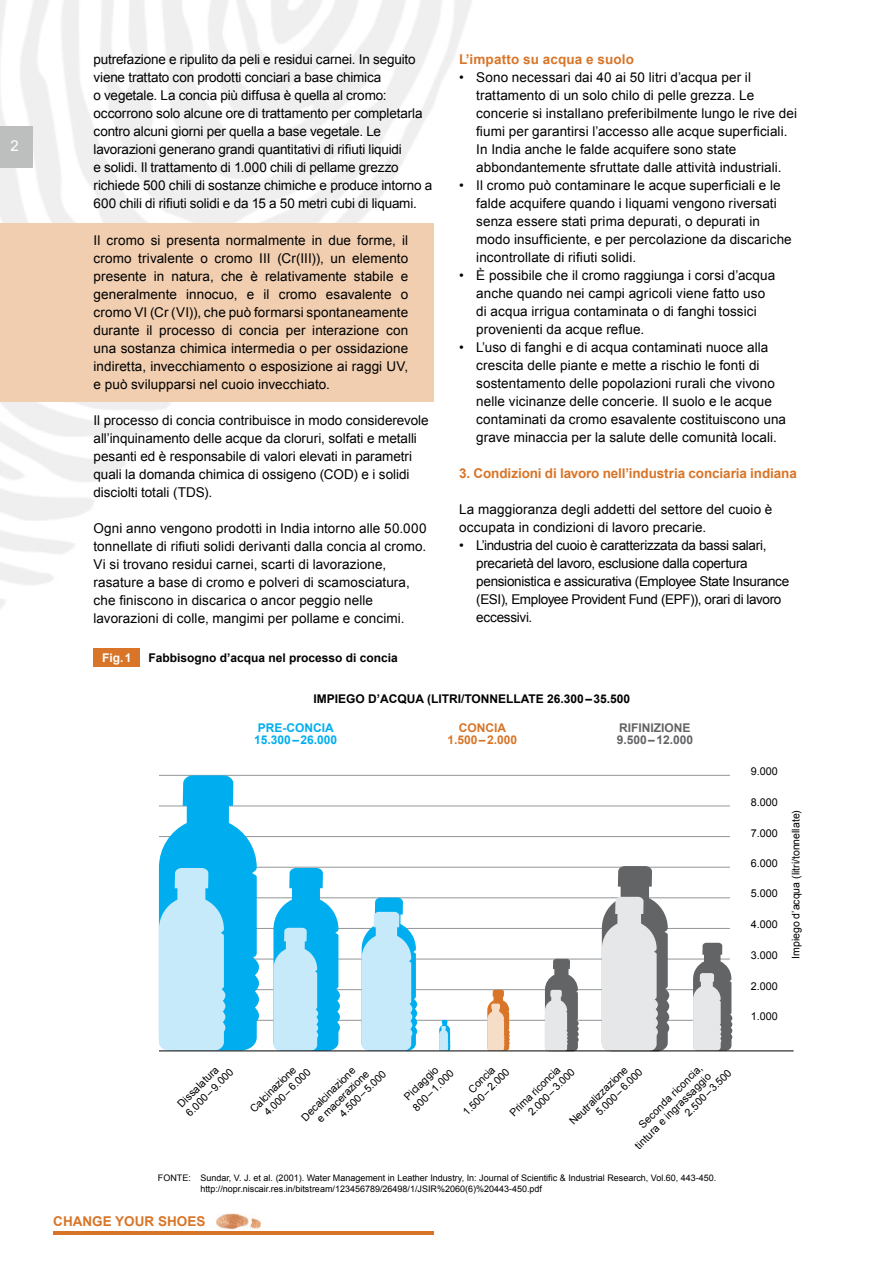
<style>
.page{position:relative;width:893px;height:1263px;background:#fff}
.page>*{position:absolute;margin:0;border:0;box-sizing:border-box;transform-origin:0 0}
.t1{font:15px "Arial";color:#fff}
.t2{font:13.5px/18px "Arial";letter-spacing:.005em;color:#000}
.t3{font:13.5px/18px "Arial";letter-spacing:-.015em;color:#000}
.t4{font:13.5px/18px "Arial";letter-spacing:-.025em;color:#000}
.t5{font:700 13.5px "Arial";letter-spacing:-.005em;color:#d87528}
.t6{font:700 13.5px "Arial";letter-spacing:.015em;color:#d87528}
.t7{font:700 12px "Arial";color:#000}
.t8{font:700 12px/12px "Arial";color:#00aeef;text-align:center}
.t9{font:700 12px/12px "Arial";color:#636466}
.t10{font:700 12px/12px "Arial";color:#d87528;text-align:center}
.t11{font:700 12px "Arial";color:#fff}
.t12{font:10.8px "Arial";color:#000}
.t13{font:10.5px/12px "Arial";color:#000}
.t14{font:9px/10.5px "Arial";color:#000}
</style>
<div class="page">
<img style="left:0;top:0;width:489px;height:1051px">
<img style="left:0;top:126px;width:32px;height:41px">
<img style="left:53px;top:1232px;width:381px;height:2px">
<img style="left:216px;top:1213px;width:45px;height:17px">
<div style="left:0;top:223px;width:434px;height:179px;background:#f1ceb0"></div>
<div style="left:94px;top:648px;width:46px;height:19px;background:#d87528"></div>
<hr style="left:159px;top:1020px;width:571px;height:1px;background:#939598">
<hr style="left:159px;top:989px;width:571px;height:1px;background:#939598">
<hr style="left:159px;top:959px;width:571px;height:1px;background:#939598">
<hr style="left:159px;top:928px;width:571px;height:1px;background:#939598">
<hr style="left:159px;top:897px;width:571px;height:1px;background:#939598">
<hr style="left:159px;top:867px;width:571px;height:1px;background:#939598">
<hr style="left:159px;top:836px;width:571px;height:1px;background:#939598">
<hr style="left:159px;top:806px;width:571px;height:1px;background:#939598">
<hr style="left:159px;top:775px;width:571px;height:1px;background:#939598">
<svg style="left:159px;top:775px;width:100px;height:276px;background:#6ecef4"></svg>
<svg style="left:273px;top:868px;width:67px;height:183px;background:#70cff4"></svg>
<svg style="left:362px;top:897px;width:55px;height:154px;background:#aee1f7"></svg>
<svg style="left:439px;top:1020px;width:11px;height:31px"></svg>
<svg style="left:487px;top:990px;width:23px;height:61px"></svg>
<svg style="left:545px;top:959px;width:34px;height:92px;background:#a9aaab"></svg>
<svg style="left:602px;top:866px;width:67px;height:185px;background:#c4c5c7"></svg>
<svg style="left:693px;top:943px;width:39px;height:108px;background:#b0b1b2"></svg>
<hr style="left:159px;top:1051px;width:635px;height:1px;background:#000">
<p class="t1" style="left:11px;top:136px;width:10px">2</p>
<p class="t3" style="left:94px;top:50px;width:340px">putrefazione e ripulito da peli e residui carnei. In seguito viene trattato con prodotti conciari a base chimica<br>o vegetale. La concia più diffusa è quella al cromo: occorrono solo alcune ore di trattamento per completarla contro alcuni giorni per quella a base vegetale. Le lavorazioni generano grandi quantitativi di rifiuti liquidi<br>e solidi. Il trattamento di 1.000 chili di pellame grezzo richiede 500 chili di sostanze chimiche e produce intorno a 600 chili di rifiuti solidi e da 15 a 50 metri cubi di liquami.</p>
<p class="t2" style="left:94px;top:232px;width:316px;text-align:justify">Il cromo si presenta normalmente in due forme, il cromo trivalente o cromo III (Cr(III)), un elemento presente in natura, che è relativamente stabile e generalmente innocuo, e il cromo esavalente o cromo VI (Cr (VI)), che può formarsi spontaneamente durante il processo di concia per interazione con una sostanza chimica intermedia o per ossidazione indiretta, invecchiamento o esposizione ai raggi UV, e può svilupparsi nel cuoio invecchiato.</p>
<p class="t2" style="left:94px;top:412px;width:337px">Il processo di concia contribuisce in modo considerevole all’inquinamento delle acque da cloruri, solfati e metalli pesanti ed è responsabile di valori elevati in parametri quali la domanda chimica di ossigeno (COD) e i solidi disciolti totali (TDS).</p>
<p class="t2" style="left:94px;top:520px;width:335px">Ogni anno vengono prodotti in India intorno alle 50.000 tonnellate di rifiuti solidi derivanti dalla concia al cromo.<br>Vi si trovano residui carnei, scarti di lavorazione, rasature a base di cromo e polveri di scamosciatura, che finiscono in discarica o ancor peggio nelle lavorazioni di colle, mangimi per pollame e concimi.</p>
<p class="t11" style="left:102px;top:650px;width:31px">Fig.1</p>
<p class="t7" style="left:149px;top:650px;width:251px">Fabbisogno d’acqua nel processo di concia</p>
<p class="t6" style="left:459px;top:50px;width:176px">L’impatto su acqua e suolo</p>
<p class="t2" style="left:476px;top:68px;width:322px;text-indent:-17px">• Sono necessari dai 40 ai 50 litri d’acqua per il trattamento di un solo chilo di pelle grezza. Le concerie si installano preferibilmente lungo le rive dei fiumi per garantirsi l’accesso alle acque superficiali.<br>In India anche le falde acquifere sono state abbondantemente sfruttate dalle attività industriali.</p>
<p class="t2" style="left:476px;top:176px;width:317px;text-indent:-17px">• Il cromo può contaminare le acque superficiali e le falde acquifere quando i liquami vengono riversati senza essere stati prima depurati, o depurati in modo insufficiente, e per percolazione da discariche incontrollate di rifiuti solidi.</p>
<p class="t2" style="left:476px;top:266px;width:300px;text-indent:-17px">• È possibile che il cromo raggiunga i corsi d’acqua anche quando nei campi agricoli viene fatto uso di acqua irrigua contaminata o di fanghi tossici provenienti da acque reflue.</p>
<p class="t2" style="left:476px;top:338px;width:311px;text-indent:-17px">• L’uso di fanghi e di acqua contaminati nuoce alla crescita delle piante e mette a rischio le fonti di sostentamento delle popolazioni rurali che vivono nelle vicinanze delle concerie. Il suolo e le acque contaminati da cromo esavalente costituiscono una grave minaccia per la salute delle comunità locali.</p>
<p class="t5" style="left:459px;top:464px;width:339px">3. Condizioni di lavoro nell’industria conciaria indiana</p>
<p class="t2" style="left:459px;top:500px;width:315px">La maggioranza degli addetti del settore del cuoio è occupata in condizioni di lavoro precarie.</p>
<p class="t4" style="left:476px;top:536px;width:315px;text-indent:-17px">• L’industria del cuoio è caratterizzata da bassi salari, precarietà del lavoro, esclusione dalla copertura pensionistica e assicurativa (Employee State Insurance (ESI), Employee Provident Fund (EPF)), orari di lavoro eccessivi.</p>
<p class="t7" style="left:313px;top:690px;width:318px">IMPIEGO D’ACQUA (LITRI/TONNELLATE 26.300–35.500</p>
<p class="t8" style="left:254px;top:722px;width:85px">PRE-CONCIA<br>15.300–26.000</p>
<p class="t9" style="left:617px;top:722px;width:78px">RIFINIZIONE<br>9.500–12.000</p>
<p class="t10" style="left:447px;top:722px;width:71px">CONCIA<br>1.500–2.000</p>
<p class="t13" style="left:337px;top:1111px;width:63px;rotate:-45deg">4.500–5.000</p>
<p class="t13" style="left:400px;top:1095px;width:55px;line-height:13.5px;rotate:-45deg">Piclaggio<br>800 – 1.000</p>
<p class="t13" style="left:452px;top:1101px;width:63px;text-indent:20px;rotate:-45deg">Concia<br>1.500–2.000</p>
<p class="t13" style="left:517px;top:1101px;width:63px;text-indent:-14px;rotate:-45deg">Prima riconcia<br>2.000–3.000</p>
<p class="t13" style="left:175px;top:1101px;width:64px;rotate:-45deg">Dissalatura<br>6.000 – 9.000</p>
<p class="t13" style="left:253px;top:1101px;width:63px;text-indent:-8px;rotate:-45deg">Calcinazione<br>4.000–6.000</p>
<p class="t13" style="left:585px;top:1101px;width:63px;text-indent:-25px;rotate:-45deg">Neutralizzazione<br>5.000–6.000</p>
<p class="t13" style="left:636px;top:1122px;width:87px;rotate:-45deg">Seconda riconcia,</p>
<p class="t13" style="left:299px;top:1115px;width:73px;rotate:-45deg">Decalcinazione</p>
<p class="t13" style="left:682px;top:1110px;width:63px;rotate:-45deg">2.500–3.500</p>
<p class="t13" style="left:314px;top:1116px;width:70px;rotate:-45deg">e macerazione</p>
<p class="t13" style="left:632px;top:1143px;width:104px;rotate:-45deg">tintura e ingrassaggio</p>
<p class="t14" style="left:200px;top:1173px;width:517px;text-indent:-43px">FONTE: Sundar, V. J. et al. (2001). Water Management in Leather Industry, In: Journal of Scientific &amp; Industrial Research, Vol.60, 443-450. http://nopr.niscair.res.in/bitstream/123456789/26498/1/JSIR%2060(6)%20443-450.pdf</p>
<p class="t5" style="left:53px;top:1212px;width:154px">CHANGE YOUR SHOES</p>
<p class="t12" style="left:751px;top:764px;width:29px">9.000</p>
<p class="t12" style="left:751px;top:795px;width:29px">8.000</p>
<p class="t12" style="left:751px;top:826px;width:29px">7.000</p>
<p class="t12" style="left:751px;top:856px;width:29px">6.000</p>
<p class="t12" style="left:751px;top:886px;width:29px">5.000</p>
<p class="t12" style="left:751px;top:917px;width:29px">4.000</p>
<p class="t12" style="left:751px;top:948px;width:29px">3.000</p>
<p class="t12" style="left:751px;top:979px;width:29px">2.000</p>
<p class="t12" style="left:751px;top:1009px;width:29px">1.000</p>
<p class="t13" style="left:790px;top:959px;width:150px;rotate:-90deg">Impiego d’acqua (litri/tonnellate)</p>
</div>
